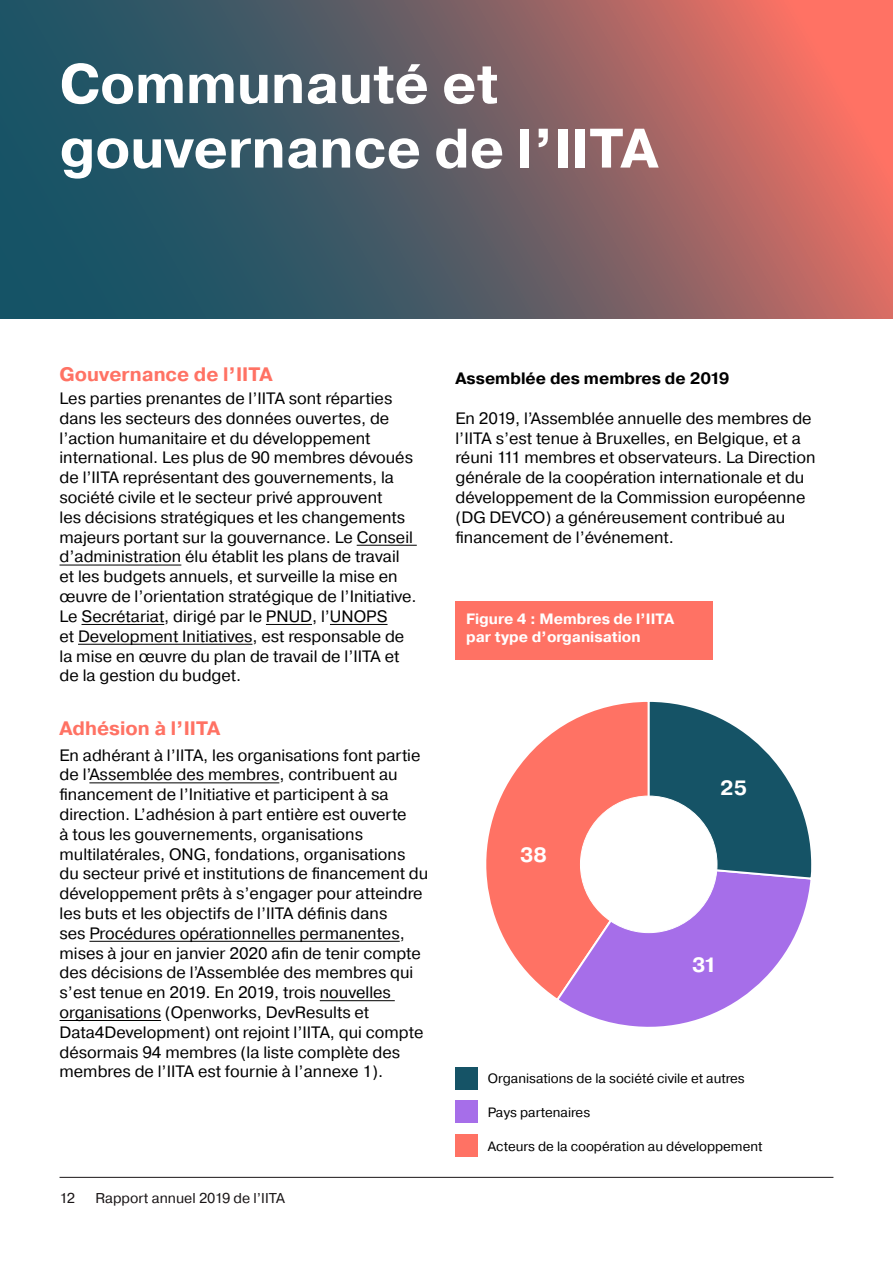
<style>
.page{position:relative;width:893px;height:1263px;background:#fff}
.page>*{position:absolute;margin:0;border:0;box-sizing:border-box;transform-origin:0 0}
.Section_header{font:700 55.5px/64.5px "Pragmatica";color:#fff}
.t1{font:700 20.7px "Pragmatica";color:#fff}
.Subheading{font:700 19.5px "Pragmatica";color:#ff7264}
.Body_text{font:16.5px/19.8px "Pragmatica";color:#000}
.Body_text-2{font:700 16.5px "Pragmatica";color:#000}
.Figure_tag_name{font:700 15px/18px "Pragmatica";color:#fff}
.t2{font:14.25px "Pragmatica";color:#191516}
.Infographics_text{font:13.5px "Pragmatica";color:#000}
</style>
<div class="page">
<svg style="left:0;top:0;width:893px;height:319px;background:#6e5e65"></svg>
<hr style="left:60px;top:1177px;width:773px;height:1px;background:#191516">
<hr style="left:357px;top:545px;width:60px;height:1px;background:#000">
<hr style="left:60px;top:565px;width:121px;height:1px;background:#000">
<hr style="left:82px;top:624px;width:82px;height:1px;background:#000">
<hr style="left:266px;top:624px;width:46px;height:1px;background:#000">
<hr style="left:330px;top:624px;width:58px;height:1px;background:#000">
<hr style="left:78px;top:644px;width:174px;height:1px;background:#000">
<hr style="left:89px;top:782px;width:190px;height:1px;background:#000">
<hr style="left:89px;top:941px;width:311px;height:1px;background:#000">
<hr style="left:320px;top:1000px;width:75px;height:1px;background:#000">
<hr style="left:60px;top:1020px;width:101px;height:1px;background:#000">
<div style="left:455px;top:601px;width:258px;height:59px;background:#ff7264"></div>
<svg style="left:486px;top:731px;width:69px;height:266px"></svg>
<svg style="left:555px;top:701px;width:257px;height:326px"></svg>
<div style="left:580px;top:796px;width:137px;height:137px;background:#fff;border-radius:50%"></div>
<div style="left:455px;top:1067px;width:23px;height:22px;background:#155366"></div>
<div style="left:455px;top:1100px;width:23px;height:23px;background:#a66ee9"></div>
<div style="left:455px;top:1134px;width:23px;height:22px;background:#ff7264"></div>
<p class="Section_header" style="left:60px;top:52px;width:600px">Communauté et gouvernance de l’IITA</p>
<p class="Subheading" style="left:60px;top:362px;width:215px">Gouvernance de l’IITA</p>
<p class="Body_text" style="left:60px;top:389px;width:359px">Les parties prenantes de l’IITA sont réparties dans les secteurs des données ouvertes, de l’action humanitaire et du développement international. Les plus de 90 membres dévoués de l’IITA représentant des gouvernements, la société civile et le secteur privé approuvent<br>les décisions stratégiques et les changements majeurs portant sur la gouvernance. Le Conseil d’administration élu établit les plans de travail et les budgets annuels, et surveille la mise en œuvre de l’orientation stratégique de l’Initiative.<br>Le Secrétariat, dirigé par le PNUD, l’UNOPS<br>et Development Initiatives, est responsable de la mise en œuvre du plan de travail de l’IITA et de la gestion du budget.</p>
<p class="Subheading" style="left:60px;top:716px;width:162px">Adhésion à l’IITA</p>
<p class="Body_text" style="left:60px;top:745px;width:370px">En adhérant à l’IITA, les organisations font partie de l’Assemblée des membres, contribuent au financement de l’Initiative et participent à sa direction. L’adhésion à part entière est ouverte<br>à tous les gouvernements, organisations multilatérales, ONG, fondations, organisations du secteur privé et institutions de financement du développement prêts à s’engager pour atteindre les buts et les objectifs de l’IITA définis dans<br>ses Procédures opérationnelles permanentes, mises à jour en janvier 2020 afin de tenir compte des décisions de l’Assemblée des membres qui s’est tenue en 2019. En 2019, trois nouvelles organisations (Openworks, DevResults et Data4Development) ont rejoint l’IITA, qui compte désormais 94 membres (la liste complète des membres de l’IITA est fournie à l’annexe 1).</p>
<p class="t2" style="left:60px;top:1190px;width:17px">12</p>
<p class="t2" style="left:96px;top:1190px;width:191px">Rapport annuel 2019 de l’IITA</p>
<p class="Body_text-2" style="left:455px;top:368px;width:276px">Assemblée des membres de 2019</p>
<p class="Body_text" style="left:455px;top:409px;width:361px">En 2019, l’Assemblée annuelle des membres de l’IITA s’est tenue à Bruxelles, en Belgique, et a réuni 111 membres et observateurs. La Direction générale de la coopération internationale et du développement de la Commission européenne (DG DEVCO) a généreusement contribué au financement de l’événement.</p>
<p class="Figure_tag_name" style="left:466px;top:610px;width:209px">Figure 4 : Membres de l’IITA par type d’organisation</p>
<p class="t1" style="left:520px;top:842px;width:28px">38</p>
<p class="t1" style="left:720px;top:775px;width:28px">25</p>
<p class="t1" style="left:692px;top:951px;width:26px">31</p>
<p class="Infographics_text" style="left:488px;top:1070px;width:258px">Organisations de la société civile et autres</p>
<p class="Infographics_text" style="left:488px;top:1104px;width:104px">Pays partenaires</p>
<p class="Infographics_text" style="left:488px;top:1138px;width:276px">Acteurs de la coopération au développement</p>
</div>
